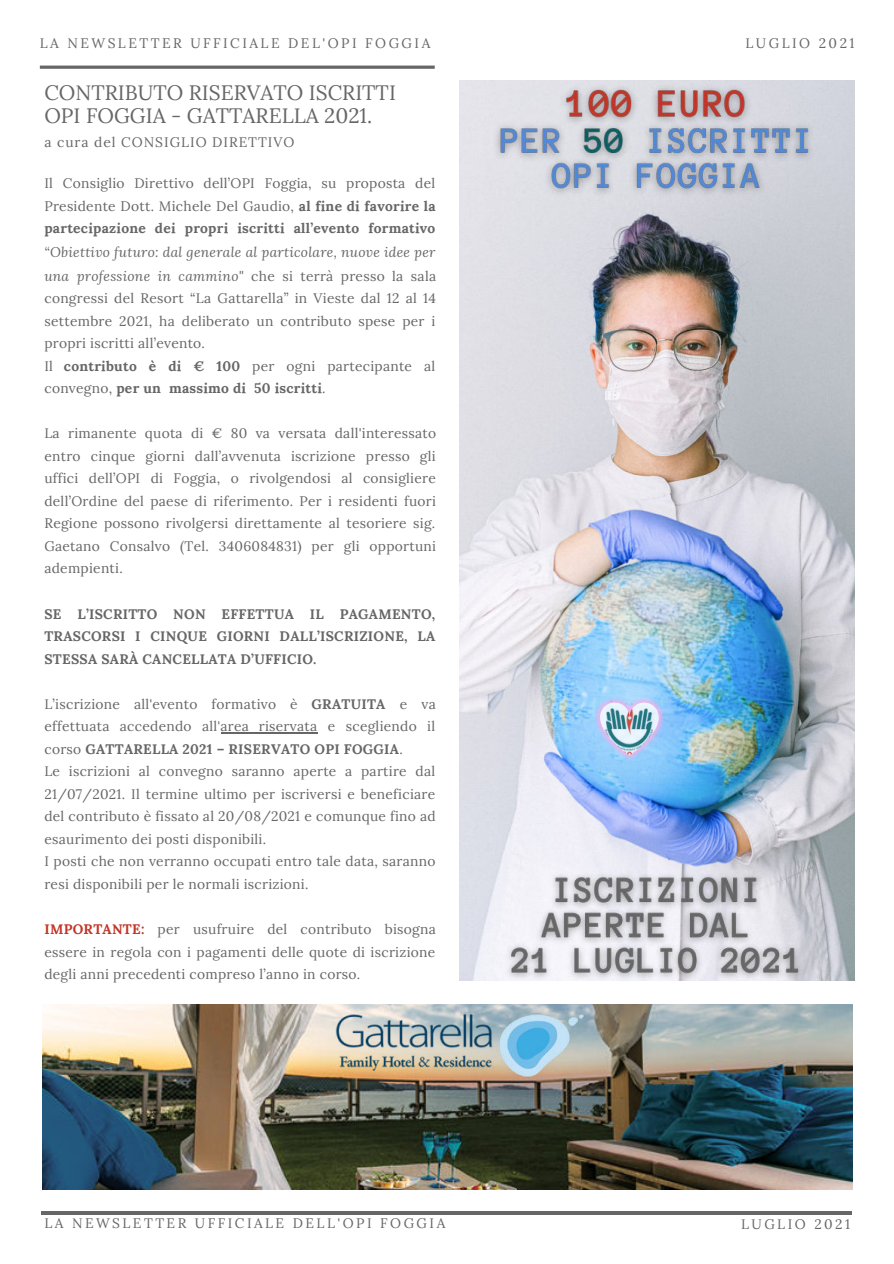
<style>
.page{position:relative;width:894px;height:1264px;background:#fff}
.page>*{position:absolute;margin:0;border:0;box-sizing:border-box;transform-origin:0 0}
.t1{font:20.85px/22.5px "Lora";color:#666}
.t2{font:13.8px/22.5px "Lora";letter-spacing:.02em;color:#666;text-align:justify}
.t3{font:700 13.8px/22.5px "Lora";letter-spacing:.02em;color:#666;text-align:justify}
.t4{font:13.8px "Lora";letter-spacing:.18em;color:#666}
.t5{font:13.8px "Lora";letter-spacing:.07em;color:#666}
.s1{font-weight:700}
.s2{font-style:italic}
.s3{font-weight:700;color:#c23527}
</style>
<div class="page">
<img style="left:459px;top:80px;width:394px;height:900px">
<img style="left:42px;top:1004px;width:810px;height:185px">
<img style="left:593px;top:696px;width:72px;height:66px">
<img style="left:600px;top:702px;width:58px;height:53px">
<img style="left:326px;top:1004px;width:267px;height:82px">
<hr style="left:42px;top:1211px;width:809px;height:3px;background:#666">
<svg style="left:40px;top:66px;width:394px;height:3px"></svg>
<hr style="left:220px;top:732px;width:97px;height:1px;background:#666">
<img style="left:487px;top:80px;width:340px;height:128px">
<img style="left:499px;top:861px;width:315px;height:120px">
<p class="t4" style="left:40px;top:33px;width:392px">LA NEWSLETTER UFFICIALE DEL'OPI FOGGIA</p>
<p class="t4" style="left:745px;top:32px;width:110px">LUGLIO 2021</p>
<h1 class="t1" style="left:44px;top:80px;width:353px">CONTRIBUTO RISERVATO ISCRITTI<br>OPI FOGGIA - GATTARELLA 2021.</h1>
<p class="t5" style="left:44px;top:131px;width:251px">a cura del CONSIGLIO DIRETTIVO</p>
<p class="t2" style="left:44px;top:171px;width:392px">Il Consiglio Direttivo dell’OPI Foggia, su proposta del Presidente Dott. Michele Del Gaudio, <span class="s1">al fine di favorire la partecipazione dei propri iscritti all’evento formativo</span></p>
<p class="t2" style="left:44px;top:240px;width:393px;text-align:left"><span class="s2">“Obiettivo futuro: dal generale al particolare, nuove idee per una professione in cammino"</span> che si terrà presso la sala congressi del Resort “La Gattarella” in Vieste dal 12 al 14 settembre 2021, ha deliberato un contributo spese per i propri iscritti all’evento.<br>Il <span class="s1">contributo è di € 100</span> per ogni partecipante al convegno, <span class="s1">per un massimo di 50 iscritti</span>.</p>
<p class="t2" style="left:44px;top:421px;width:393px">La rimanente quota di € 80 va versata dall'interessato entro cinque giorni dall’avvenuta iscrizione presso gli uffici dell’OPI di Foggia, o rivolgendosi al consigliere dell’Ordine del paese di riferimento. Per i residenti fuori Regione possono rivolgersi direttamente al tesoriere sig.<br>Gaetano Consalvo (Tel. 3406084831) per gli opportuni adempienti.</p>
<p class="t3" style="left:44px;top:601px;width:392px">SE L’ISCRITTO NON EFFETTUA IL PAGAMENTO, TRASCORSI I CINQUE GIORNI DALL’ISCRIZIONE, LA STESSA SARÀ CANCELLATA D’UFFICIO.</p>
<p class="t2" style="left:44px;top:691px;width:393px;text-align:left">L’iscrizione all'evento formativo è <span class="s1">GRATUITA</span> e va effettuata accedendo all'area riservata e scegliendo il corso <span class="s1">GATTARELLA 2021 – RISERVATO OPI FOGGIA</span>.<br>Le iscrizioni al convegno saranno aperte a partire dal 21/07/2021. Il termine ultimo per iscriversi e beneficiare del contributo è fissato al 20/08/2021 e comunque fino ad esaurimento dei posti disponibili.<br>I posti che non verranno occupati entro tale data, saranno resi disponibili per le normali iscrizioni.</p>
<p class="t2" style="left:44px;top:916px;width:393px"><span class="s3">IMPORTANTE:</span> per usufruire del contributo bisogna essere in regola con i pagamenti delle quote di iscrizione degli anni precedenti compreso l’anno in corso.</p>
<p class="t4" style="left:44px;top:1212px;width:402px">LA NEWSLETTER UFFICIALE DELL'OPI FOGGIA</p>
<p class="t4" style="left:740px;top:1213px;width:111px">LUGLIO 2021</p>
</div>
